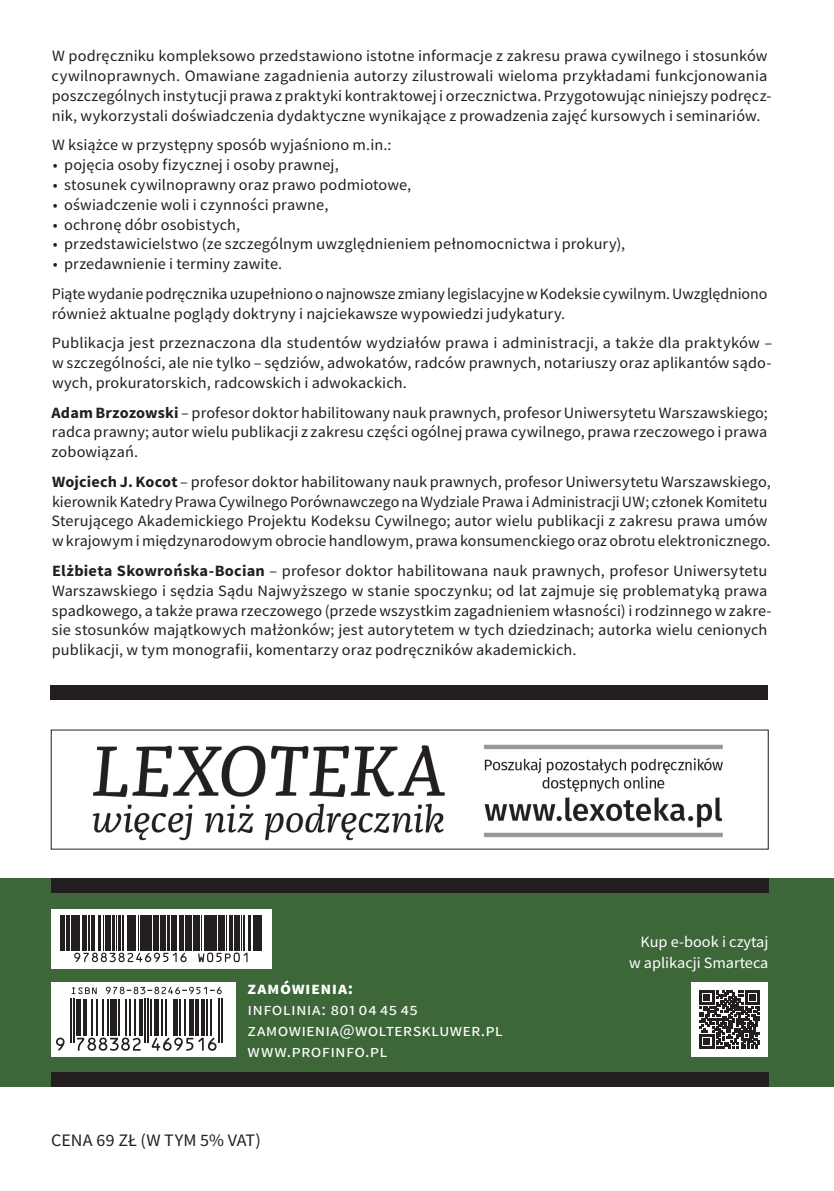
<style>
.page{position:relative;width:834px;height:1191px;background:#fff}
.page>*{position:absolute;margin:0;border:0;box-sizing:border-box;transform-origin:0 0}
.t1{font:17.5px/21px "Source Sans Pro";letter-spacing:.025em;color:#fff}
.t2{font:17.5px "Source Sans Pro";letter-spacing:-.01em;color:#231f20}
.t3{font:700 17.5px "Source Sans Pro";letter-spacing:.025em;color:#fff}
.t4{font:15.75px/19.8px "Source Sans Pro";letter-spacing:.005em;color:#231f20}
.t5{font:15.75px/19.8px "Source Sans Pro";letter-spacing:.005em;color:#231f20;scale:1.04 1}
.t6{font:15.75px/21px "Source Sans Pro";color:#fff;text-align:right}
.s1{font-weight:700}
</style>
<div class="page">
<div style="left:0;top:878px;width:833px;height:208px;background:#3d6738"></div>
<div style="left:51px;top:1071px;width:717px;height:15px;background:#231f20"></div>
<div style="left:51px;top:878px;width:717px;height:15px;background:#231f20"></div>
<div style="left:51px;top:685px;width:716px;height:14px;background:#231f20"></div>
<img style="left:92px;top:744px;width:631px;height:97px">
<svg style="left:51px;top:909px;width:220px;height:59px;background:#c8c7c7"></svg>
<hr style="left:61px;top:915px;width:2px;height:35px;background:#231f20">
<hr style="left:64px;top:915px;width:1px;height:35px;background:#231f20">
<hr style="left:67px;top:915px;width:3px;height:35px;background:#231f20">
<hr style="left:72px;top:915px;width:4px;height:35px;background:#231f20">
<hr style="left:77px;top:915px;width:1px;height:35px;background:#231f20">
<hr style="left:79px;top:915px;width:1px;height:35px;background:#231f20">
<hr style="left:83px;top:915px;width:4px;height:35px;background:#231f20">
<hr style="left:89px;top:915px;width:1px;height:35px;background:#231f20">
<hr style="left:92px;top:915px;width:1px;height:35px;background:#231f20">
<hr style="left:94px;top:915px;width:1px;height:35px;background:#231f20">
<hr style="left:98px;top:915px;width:2px;height:35px;background:#231f20">
<hr style="left:103px;top:915px;width:1px;height:35px;background:#231f20">
<hr style="left:105px;top:915px;width:3px;height:35px;background:#231f20">
<hr style="left:109px;top:915px;width:1px;height:35px;background:#231f20">
<hr style="left:112px;top:915px;width:2px;height:35px;background:#231f20">
<hr style="left:116px;top:915px;width:1px;height:35px;background:#231f20">
<hr style="left:118px;top:915px;width:2px;height:35px;background:#231f20">
<hr style="left:122px;top:915px;width:1px;height:35px;background:#231f20">
<hr style="left:127px;top:915px;width:2px;height:35px;background:#231f20">
<hr style="left:130px;top:915px;width:3px;height:35px;background:#231f20">
<hr style="left:134px;top:915px;width:1px;height:35px;background:#231f20">
<hr style="left:138px;top:915px;width:1px;height:35px;background:#231f20">
<hr style="left:140px;top:915px;width:4px;height:35px;background:#231f20">
<hr style="left:145px;top:915px;width:3px;height:35px;background:#231f20">
<hr style="left:149px;top:915px;width:2px;height:35px;background:#231f20">
<hr style="left:153px;top:915px;width:3px;height:35px;background:#231f20">
<hr style="left:157px;top:915px;width:1px;height:35px;background:#231f20">
<hr style="left:160px;top:915px;width:2px;height:35px;background:#231f20">
<hr style="left:163px;top:915px;width:2px;height:35px;background:#231f20">
<hr style="left:167px;top:915px;width:2px;height:35px;background:#231f20">
<hr style="left:171px;top:915px;width:3px;height:35px;background:#231f20">
<hr style="left:175px;top:915px;width:1px;height:35px;background:#231f20">
<hr style="left:179px;top:915px;width:2px;height:35px;background:#231f20">
<hr style="left:182px;top:915px;width:1px;height:35px;background:#231f20">
<hr style="left:185px;top:915px;width:3px;height:35px;background:#231f20">
<hr style="left:189px;top:915px;width:2px;height:35px;background:#231f20">
<hr style="left:193px;top:915px;width:2px;height:35px;background:#231f20">
<hr style="left:196px;top:915px;width:3px;height:35px;background:#231f20">
<hr style="left:201px;top:915px;width:1px;height:35px;background:#231f20">
<hr style="left:204px;top:915px;width:3px;height:35px;background:#231f20">
<hr style="left:208px;top:915px;width:3px;height:35px;background:#231f20">
<hr style="left:212px;top:915px;width:2px;height:35px;background:#231f20">
<hr style="left:215px;top:915px;width:1px;height:35px;background:#231f20">
<hr style="left:218px;top:915px;width:3px;height:35px;background:#231f20">
<hr style="left:222px;top:915px;width:2px;height:35px;background:#231f20">
<hr style="left:226px;top:915px;width:1px;height:35px;background:#231f20">
<hr style="left:229px;top:915px;width:3px;height:35px;background:#231f20">
<hr style="left:234px;top:915px;width:2px;height:35px;background:#231f20">
<hr style="left:237px;top:915px;width:2px;height:35px;background:#231f20">
<hr style="left:241px;top:915px;width:1px;height:35px;background:#231f20">
<hr style="left:243px;top:915px;width:1px;height:35px;background:#231f20">
<hr style="left:248px;top:915px;width:2px;height:35px;background:#231f20">
<hr style="left:253px;top:915px;width:3px;height:35px;background:#231f20">
<hr style="left:257px;top:915px;width:1px;height:35px;background:#231f20">
<hr style="left:259px;top:915px;width:2px;height:35px;background:#231f20">
<svg style="left:74px;top:952px;width:113px;height:10px"></svg>
<svg style="left:198px;top:952px;width:49px;height:10px"></svg>
<div style="left:51px;top:982px;width:184px;height:74px;background:#fff"></div>
<svg style="left:72px;top:987px;width:25px;height:7px"></svg>
<svg style="left:106px;top:986px;width:116px;height:8px"></svg>
<svg style="left:56px;top:1037px;width:9px;height:13px"></svg>
<hr style="left:70px;top:998px;width:2px;height:45px;background:#231f20">
<hr style="left:73px;top:998px;width:2px;height:45px;background:#231f20">
<div style="left:76px;top:998px;width:5px;height:37px;background:#231f20"></div>
<hr style="left:83px;top:998px;width:3px;height:37px;background:#231f20">
<hr style="left:91px;top:998px;width:2px;height:37px;background:#231f20">
<hr style="left:96px;top:998px;width:1px;height:37px;background:#231f20">
<hr style="left:102px;top:998px;width:2px;height:37px;background:#231f20">
<hr style="left:107px;top:998px;width:2px;height:37px;background:#231f20">
<div style="left:110px;top:998px;width:7px;height:37px;background:#231f20"></div>
<hr style="left:118px;top:998px;width:2px;height:37px;background:#231f20">
<hr style="left:125px;top:998px;width:1px;height:37px;background:#231f20">
<hr style="left:130px;top:998px;width:1px;height:37px;background:#231f20">
<svg style="left:77px;top:1037px;width:64px;height:13px"></svg>
<hr style="left:134px;top:998px;width:2px;height:37px;background:#231f20">
<hr style="left:139px;top:998px;width:3px;height:37px;background:#231f20">
<hr style="left:144px;top:998px;width:1px;height:45px;background:#231f20">
<hr style="left:147px;top:998px;width:2px;height:45px;background:#231f20">
<hr style="left:150px;top:998px;width:2px;height:37px;background:#231f20">
<hr style="left:154px;top:998px;width:4px;height:37px;background:#231f20">
<hr style="left:162px;top:998px;width:1px;height:37px;background:#231f20">
<hr style="left:165px;top:998px;width:1px;height:37px;background:#231f20">
<div style="left:173px;top:998px;width:5px;height:37px;background:#231f20"></div>
<hr style="left:179px;top:998px;width:2px;height:37px;background:#231f20">
<hr style="left:184px;top:998px;width:2px;height:37px;background:#231f20">
<div style="left:189px;top:998px;width:5px;height:37px;background:#231f20"></div>
<hr style="left:195px;top:998px;width:4px;height:37px;background:#231f20">
<hr style="left:202px;top:998px;width:3px;height:37px;background:#231f20">
<svg style="left:152px;top:1037px;width:64px;height:13px"></svg>
<hr style="left:206px;top:998px;width:2px;height:37px;background:#231f20">
<hr style="left:210px;top:998px;width:1px;height:37px;background:#231f20">
<hr style="left:218px;top:998px;width:1px;height:45px;background:#231f20">
<hr style="left:221px;top:998px;width:1px;height:45px;background:#231f20">
<div style="left:691px;top:982px;width:76px;height:74px;background:#fff"></div>
<svg style="left:699px;top:990px;width:60px;height:58px"></svg>
<p class="t4" style="left:52px;top:46px;width:721px">W podręczniku kompleksowo przedstawiono istotne informacje z zakresu prawa cywilnego i stosunków cywilnoprawnych. Omawiane zagadnienia autorzy zilustrowali wieloma przykładami funkcjonowania poszczególnych instytucji prawa z praktyki kontraktowej i orzecznictwa. Przygotowując niniejszy podręcz&shy;nik, wykorzystali doświadczenia dydaktyczne wynikające z prowadzenia zajęć kursowych i seminariów.</p>
<p class="t4" style="left:52px;top:135px;width:341px">W książce w przystępny sposób wyjaśniono m.in.:</p>
<p class="t4" style="left:53px;top:155px;width:287px">• pojęcia osoby fizycznej i osoby prawnej,</p>
<p class="t4" style="left:53px;top:175px;width:360px">• stosunek cywilnoprawny oraz prawo podmiotowe,</p>
<p class="t4" style="left:53px;top:195px;width:277px">• oświadczenie woli i czynności prawne,</p>
<p class="t4" style="left:53px;top:214px;width:189px">• ochronę dóbr osobistych,</p>
<p class="t4" style="left:53px;top:234px;width:574px">• przedstawicielstwo (ze szczególnym uwzględnieniem pełnomocnictwa i prokury),</p>
<p class="t4" style="left:52px;top:249px;width:717px;line-height:29.6px">• przedawnienie i terminy zawite.<br>Piąte wydanie podręcznika uzupełniono o najnowsze zmiany legislacyjne w Kodeksie cywilnym. Uwzględniono</p>
<p class="t4" style="left:52px;top:298px;width:721px;line-height:29.8px">również aktualne poglądy doktryny i najciekawsze wypowiedzi judykatury.<br>Publikacja jest przeznaczona dla studentów wydziałów prawa i administracji, a także dla praktyków –</p>
<p class="t4" style="left:52px;top:353px;width:721px">w szczególności, ale nie tylko – sędziów, adwokatów, radców prawnych, notariuszy oraz aplikantów sądo&shy;wych, prokuratorskich, radcowskich i adwokackich.</p>
<p class="t4" style="left:51px;top:402px;width:717px;text-align:justify"><span class="s1">Adam Brzozowski</span> – profesor doktor habilitowany nauk prawnych, profesor Uniwersytetu Warszawskiego; radca prawny; autor wielu publikacji z zakresu części ogólnej prawa cywilnego, prawa rzeczowego i prawa zobowiązań.</p>
<p class="t4" style="left:51px;top:472px;width:720px"><span class="s1">Wojciech J. Kocot</span> – profesor doktor habilitowany nauk prawnych, profesor Uniwersytetu Warszawskiego, kierownik Katedry Prawa Cywilnego Porównawczego na Wydziale Prawa i Administracji UW; członek Komitetu Sterującego Akademickiego Projektu Kodeksu Cywilnego; autor wielu publikacji z zakresu prawa umów w krajowym i międzynarodowym obrocie handlowym, prawa konsumenckiego oraz obrotu elektronicznego.</p>
<p class="t5" style="left:52px;top:561px;width:693px"><span class="s1">Elżbieta Skowrońska-Bocian</span> – profesor doktor habilitowana nauk prawnych, profesor Uniwersytetu Warszawskiego i sędzia Sądu Najwyższego w stanie spoczynku; od lat zajmuje się problematyką prawa spadkowego, a także prawa rzeczowego (przede wszystkim zagadnieniem własności) i rodzinnego w zakre&shy;sie stosunków majątkowych małżonków; jest autorytetem w tych dziedzinach; autorka wielu cenionych publikacji, w tym monografii, komentarzy oraz podręczników akademickich.</p>
<p class="t3" style="left:247px;top:975px;width:107px">zamówienia:</p>
<p class="t1" style="left:247px;top:998px;width:256px">infolinia: 801 04 45 45 zamowienia@wolterskluwer.pl www.profinfo.pl</p>
<p class="t2" style="left:51px;top:1129px;width:211px">CENA 69 ZŁ (W TYM 5% VAT)</p>
<p class="t6" style="left:629px;top:931px;width:141px">Kup e-book i czytaj w aplikacji Smarteca</p>
</div>
